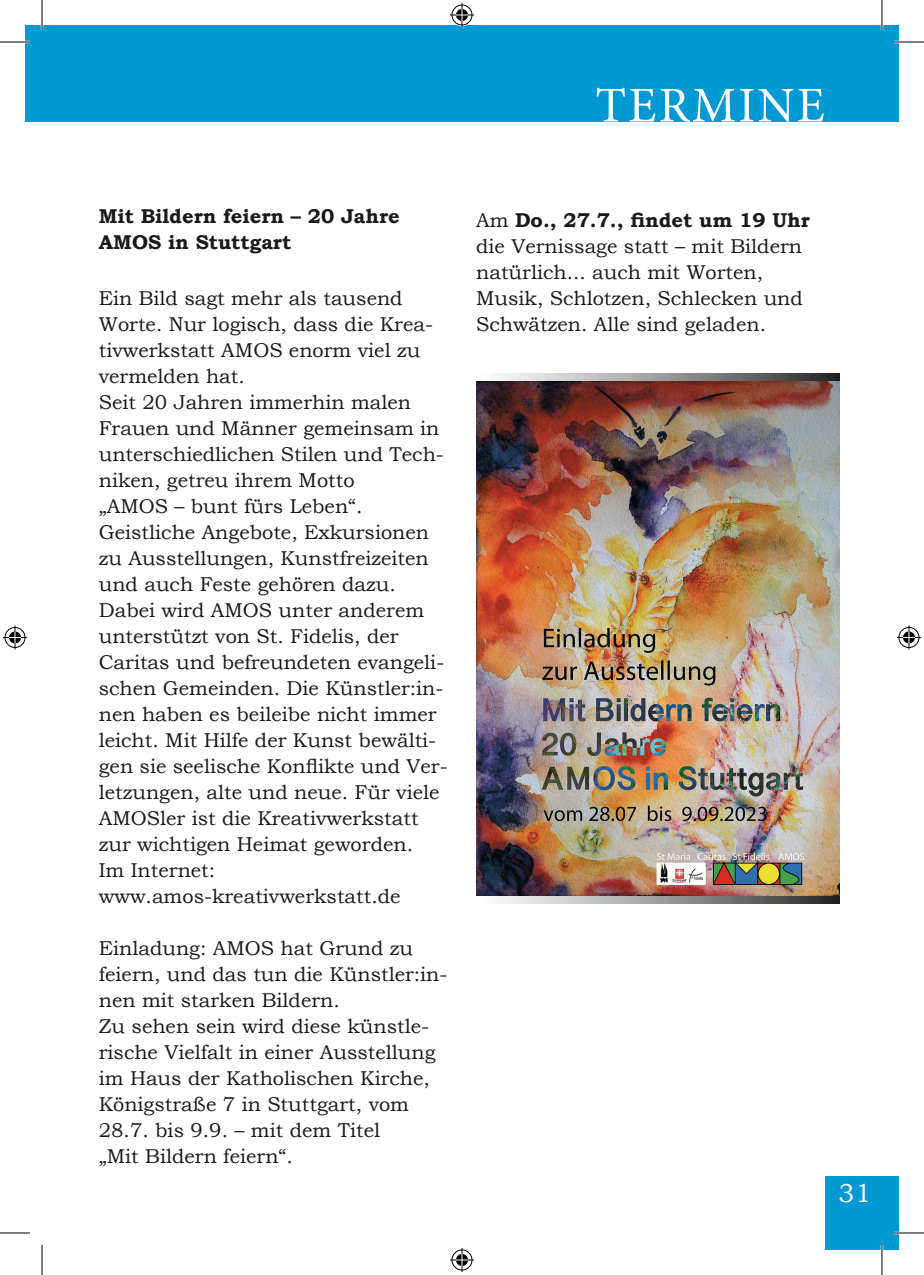
<style>
.page{position:relative;width:924px;height:1275px;background:#fff}
.page>*{position:absolute;margin:0;border:0;box-sizing:border-box;transform-origin:0 0}
.t1{font:50px "Minion Pro";letter-spacing:.04em;color:#fff}
.t2{font:26px "Bookman Old Style";color:#fff}
.Fließtext_fett{font:20px/26px "Bookman Old Style";color:#191b1b}
.Zwischenüberschrift{font:700 20px/26px "Bookman Old Style";color:#191b1b}
.s1{font-weight:700}
</style>
<div class="page">
<div style="left:824px;top:1176px;width:74px;height:74px;background:#0099d4"></div>
<div style="left:25px;top:25px;width:17px;height:96px;background:#0099d4"></div>
<div style="left:42px;top:25px;width:856px;height:96px;background:#0099d4"></div>
<div style="left:476px;top:374px;width:363px;height:529px;background:linear-gradient(to right,#fff,#2c2c2b)"></div>
<img style="left:476px;top:381px;width:363px;height:514px">
<hr style="left:0;top:41px;width:30px;height:2px;background:#fff">
<hr style="left:893px;top:41px;width:30px;height:2px;background:#fff">
<hr style="left:893px;top:1231px;width:30px;height:3px;background:#fff">
<hr style="left:41px;top:0;width:2px;height:30px;background:#fff">
<hr style="left:880px;top:0;width:2px;height:30px;background:#fff">
<hr style="left:880px;top:1245px;width:2px;height:30px;background:#fff">
<hr style="left:0;top:42px;width:30px;height:1px;background:#000">
<hr style="left:893px;top:42px;width:30px;height:1px;background:#000">
<hr style="left:0;top:1232px;width:30px;height:1px;background:#000">
<hr style="left:893px;top:1232px;width:30px;height:1px;background:#000">
<hr style="left:42px;top:0;width:1px;height:30px;background:#000">
<hr style="left:42px;top:1245px;width:1px;height:30px;background:#000">
<hr style="left:881px;top:0;width:1px;height:30px;background:#000">
<hr style="left:881px;top:1245px;width:1px;height:30px;background:#000">
<svg style="left:450px;top:3px;width:24px;height:24px"></svg>
<svg style="left:450px;top:1248px;width:24px;height:24px"></svg>
<svg style="left:3px;top:625px;width:24px;height:24px"></svg>
<svg style="left:897px;top:625px;width:23px;height:24px"></svg>
<h1 class="t1" style="left:595px;top:72px;width:231px">TERMINE</h1>
<p class="Zwischenüberschrift" style="left:99px;top:203px;width:302px">Mit Bildern feiern – 20 Jahre<br>AMOS in Stuttgart</p>
<p class="Fließtext_fett" style="left:99px;top:285px;width:335px">Ein Bild sagt mehr als tausend<br>Worte. Nur logisch, dass die Krea&shy;tivwerkstatt AMOS enorm viel zu vermelden hat.</p>
<p class="Fließtext_fett" style="left:99px;top:389px;width:346px">Seit 20 Jahren immerhin malen<br>Frauen und Männer gemeinsam in unterschiedlichen Stilen und Tech&shy;niken, getreu ihrem Motto</p>
<p class="Fließtext_fett" style="left:99px;top:493px;width:265px">„AMOS – bunt fürs Leben“.</p>
<p class="Fließtext_fett" style="left:99px;top:519px;width:350px">Geistliche Angebote, Exkursionen zu Ausstellungen, Kunstfreizeiten und auch Feste gehören dazu.<br>Dabei wird AMOS unter anderem unterstützt von St. Fidelis, der Caritas und befreundeten evangeli&shy;schen Gemeinden. Die Künstler:in&shy;nen haben es beileibe nicht immer leicht. Mit Hilfe der Kunst bewälti&shy;gen sie seelische Konflikte und Ver&shy;letzungen, alte und neue. Für viele AMOSler ist die Kreativwerkstatt zur wichtigen Heimat geworden.</p>
<p class="Fließtext_fett" style="left:99px;top:857px;width:118px">Im Internet:</p>
<p class="Fließtext_fett" style="left:99px;top:883px;width:303px">www.amos-kreativwerkstatt.de</p>
<p class="Fließtext_fett" style="left:99px;top:935px;width:350px">Einladung: AMOS hat Grund zu feiern, und das tun die Künstler:in&shy;nen mit starken Bildern.</p>
<p class="Fließtext_fett" style="left:99px;top:1013px;width:338px">Zu sehen sein wird diese künstle&shy;rische Vielfalt in einer Ausstellung im Haus der Katholischen Kirche,<br>Königstraße 7 in Stuttgart, vom<br>28.7. bis 9.9. – mit dem Titel</p>
<p class="Fließtext_fett" style="left:99px;top:1143px;width:195px">„Mit Bildern feiern“.</p>
<p class="Fließtext_fett" style="left:476px;top:207px;width:335px">Am <span class="s1">Do., 27.7., findet um 19 Uhr </span>die Vernissage statt – mit Bildern natürlich... auch mit Worten,<br>Musik, Schlotzen, Schlecken und<br>Schwätzen. Alle sind geladen.</p>
<h2 class="t2" style="left:838px;top:1176px;width:34px">31</h2>
</div>
